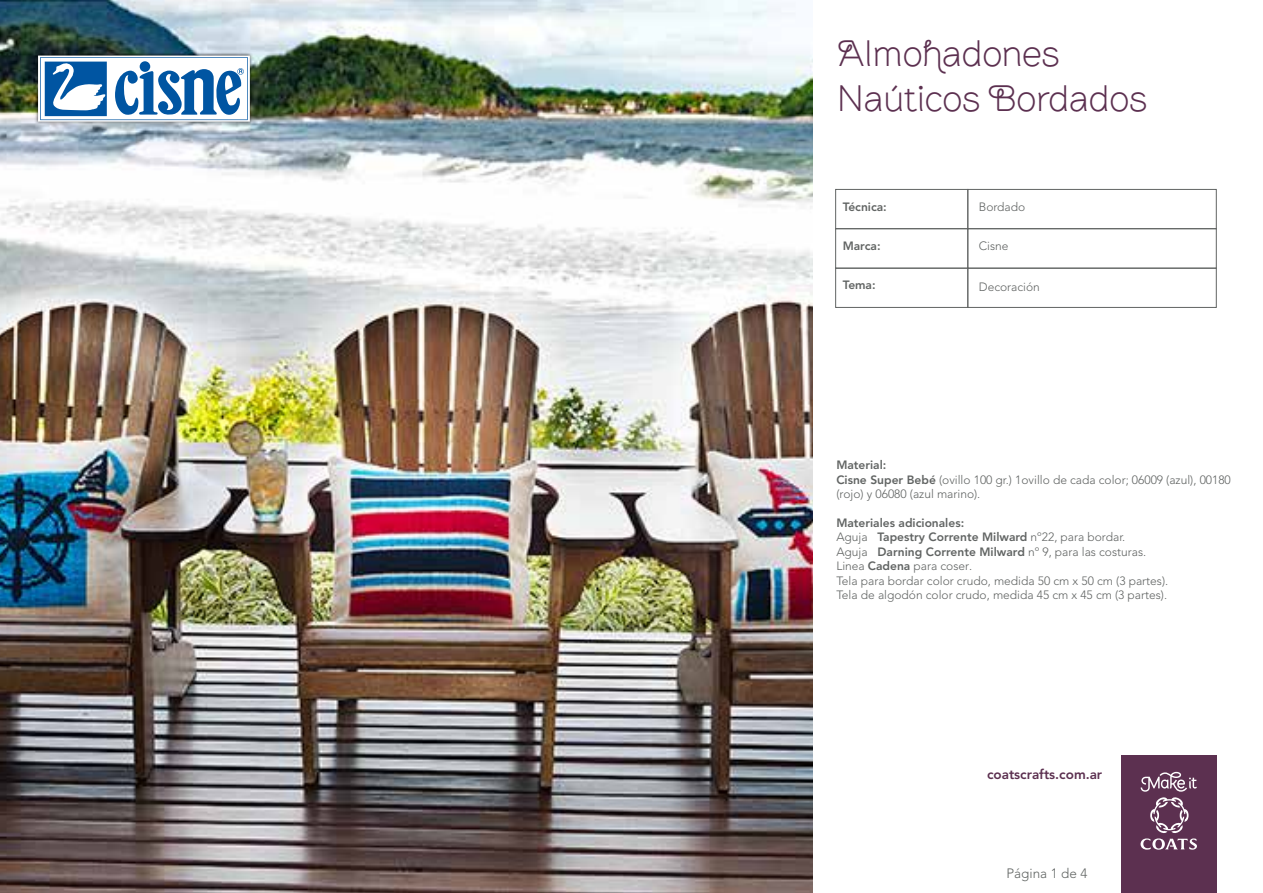
<style>
.page{position:relative;width:1263px;height:893px;background:#fff}
.page>*{position:absolute;margin:0;border:0;box-sizing:border-box;transform-origin:0 0}
.t1{font:300 37.5px/45px "Brownstone Sans";color:#5c3050}
.t2{font:800 13.5px "Avenir";color:#5c3050}
.t3{font:300 13.5px "Avenir";color:#616563}
.t4{font:300 12px/14.4px "Avenir";color:#616463}
.t5{font:800 12px "Avenir";color:#616463}
.s1{font-weight:800}
</style>
<div class="page">
<img style="left:0;top:0;width:813px;height:892px">
<div style="left:968px;top:268px;width:248px;height:40px;border:1px solid #616463"></div>
<div style="left:835px;top:189px;width:133px;height:40px;border:1px solid #616463"></div>
<div style="left:835px;top:268px;width:133px;height:40px;border:1px solid #616463"></div>
<div style="left:968px;top:189px;width:248px;height:40px;border:1px solid #616463"></div>
<img style="left:34px;top:51px;width:222px;height:76px">
<svg style="left:38px;top:56px;width:212px;height:66px"></svg>
<svg style="left:40px;top:57px;width:208px;height:63px"></svg>
<div style="left:1121px;top:756px;width:95px;height:137px;background:#5c3050"></div>
<svg style="left:1140px;top:772px;width:57px;height:78px"></svg>
<h1 class="t1" style="left:837px;top:30px;width:312px">Almohadones<br>Naúticos Bordados</h1>
<p class="t5" style="left:843px;top:199px;width:46px">Técnica:</p>
<p class="t4" style="left:979px;top:199px;width:48px">Bordado</p>
<p class="t5" style="left:843px;top:239px;width:39px">Marca:</p>
<p class="t4" style="left:979px;top:239px;width:31px">Cisne</p>
<p class="t5" style="left:843px;top:277px;width:34px">Tema:</p>
<p class="t4" style="left:979px;top:279px;width:63px">Decoración</p>
<p class="t4" style="left:836px;top:458px;width:396px"><span class="s1">Material:<br>Cisne Super Bebé</span> (ovillo 100 gr.) 1ovillo de cada color; 06009 (azul), 00180 (rojo) y 06080 (azul marino).</p>
<p class="t4" style="left:836px;top:516px;width:333px"><span class="s1">Materiales adicionales:<br></span>Aguja <span class="s1">Tapestry Corrente Milward</span> nº22, para bordar.<br>Aguja <span class="s1">Darning Corrente Milward</span> nº 9, para las costuras.<br>Linea <span class="s1">Cadena</span> para coser.<br>Tela para bordar color crudo, medida 50 cm x 50 cm (3 partes).<br>Tela de algodón color crudo, medida 45 cm x 45 cm (3 partes).</p>
<p class="t2" style="left:987px;top:766px;width:117px">coatscrafts.com.ar</p>
<p class="t3" style="left:1006px;top:865px;width:83px">Página 1 de 4</p>
</div>
